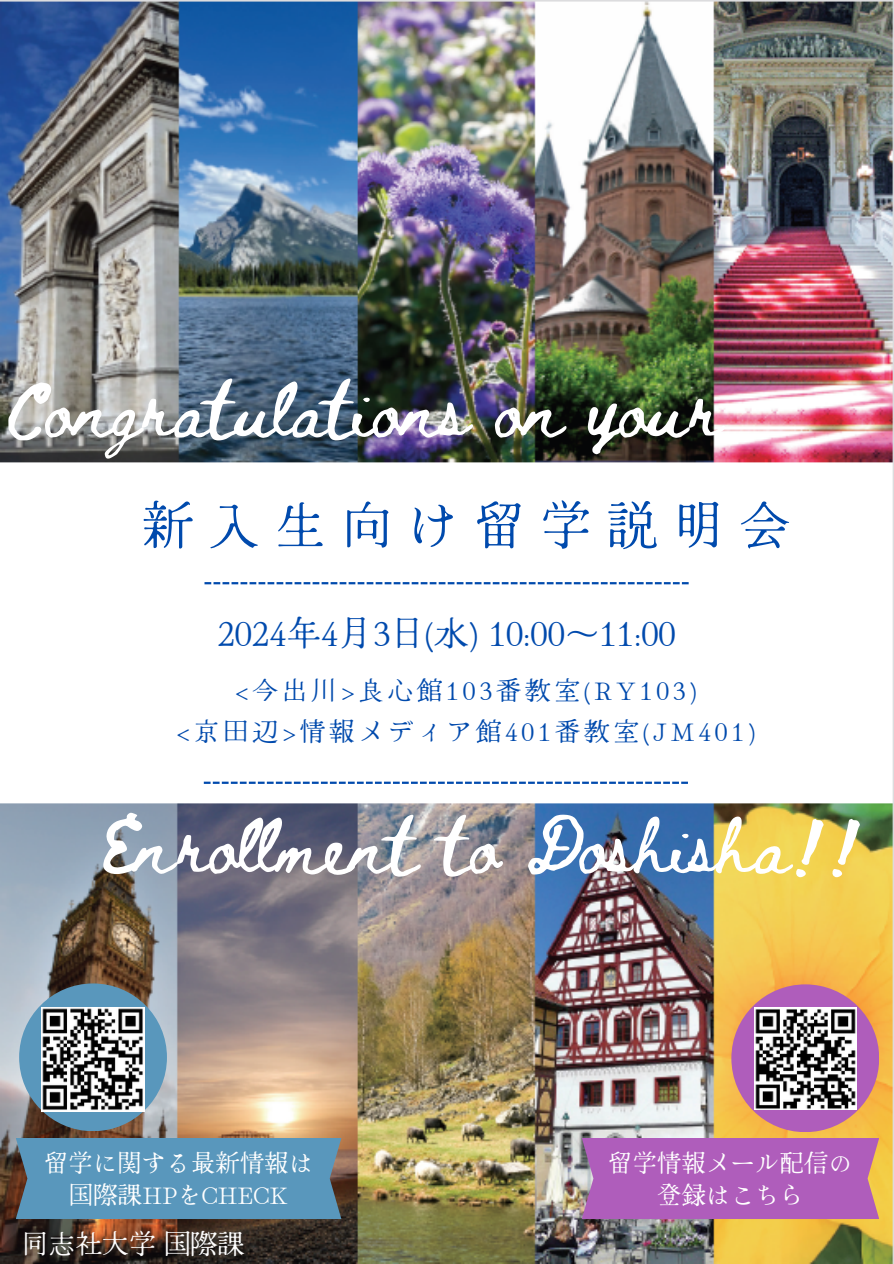
<style>
.page{position:relative;width:894px;height:1264px;background:#fff}
.page>*{position:absolute;margin:0;border:0;box-sizing:border-box;transform-origin:0 0}
.t1{font:55.35px "Beth Ellen";color:#fff}
.t2{font:55.2px "Beth Ellen";color:#fff}
.t3{font:51px "Hina Mincho";letter-spacing:.3em;color:#004aad}
.t4{font:34.5px "Hina Mincho";color:#004aad}
.t5{font:26.85px "Hina Mincho";color:#fff}
.t6{font:25.5px/40.5px "Hina Mincho";letter-spacing:.15em;color:#004aad;text-align:center}
.t7{font:24px/32.7px "Hina Mincho";letter-spacing:.02em;color:#fff;text-align:center}
</style>
<div class="page">
<img style="left:0;top:0;width:893px;height:1263px">
<div style="left:114px;top:479px;width:703px;height:305px;background:#fff"></div>
<svg style="left:204px;top:781px;width:483px;height:3px"></svg>
<svg style="left:204px;top:582px;width:484px;height:2px"></svg>
<div style="left:19px;top:983px;width:148px;height:148px;background:#5997bc;border-radius:50%"></div>
<div style="left:731px;top:984px;width:147px;height:148px;background:#af5dbb;border-radius:50%"></div>
<div style="left:581px;top:1137px;width:297px;height:81px;background:#af5dbb"></div>
<div style="left:16px;top:1137px;width:325px;height:81px;background:#5997bc"></div>
<img style="left:754px;top:1007px;width:102px;height:102px">
<img style="left:41px;top:1007px;width:104px;height:104px">
<p class="t2" style="left:4px;top:384px;width:718px">Congratulations on your</p>
<h4 class="t3" style="left:142px;top:485px;width:649px">新入生向け留学説明会</h4>
<p class="t4" style="left:218px;top:606px;width:459px">2024年4月3日(水) 10:00～11:00</p>
<p class="t6" style="left:177px;top:668px;width:579px">&lt;今出川&gt;良心館103番教室(RY103)<br>&lt;京田辺&gt;情報メディア館401番教室(JM401)</p>
<p class="t1" style="left:101px;top:820px;width:762px">Enrollment to Doshisha!!</p>
<h2 class="t7" style="left:44px;top:1144px;width:270px">留学に関する最新情報は</h2>
<h1 class="t7" style="left:69px;top:1177px;width:220px">国際課HPをCHECK</h1>
<p class="t5" style="left:22px;top:1222px;width:224px">同志社大学国際課</p>
<h1 class="t7" style="left:608px;top:1144px;width:246px">留学情報メール配信の登録はこちら</h1>
</div>
